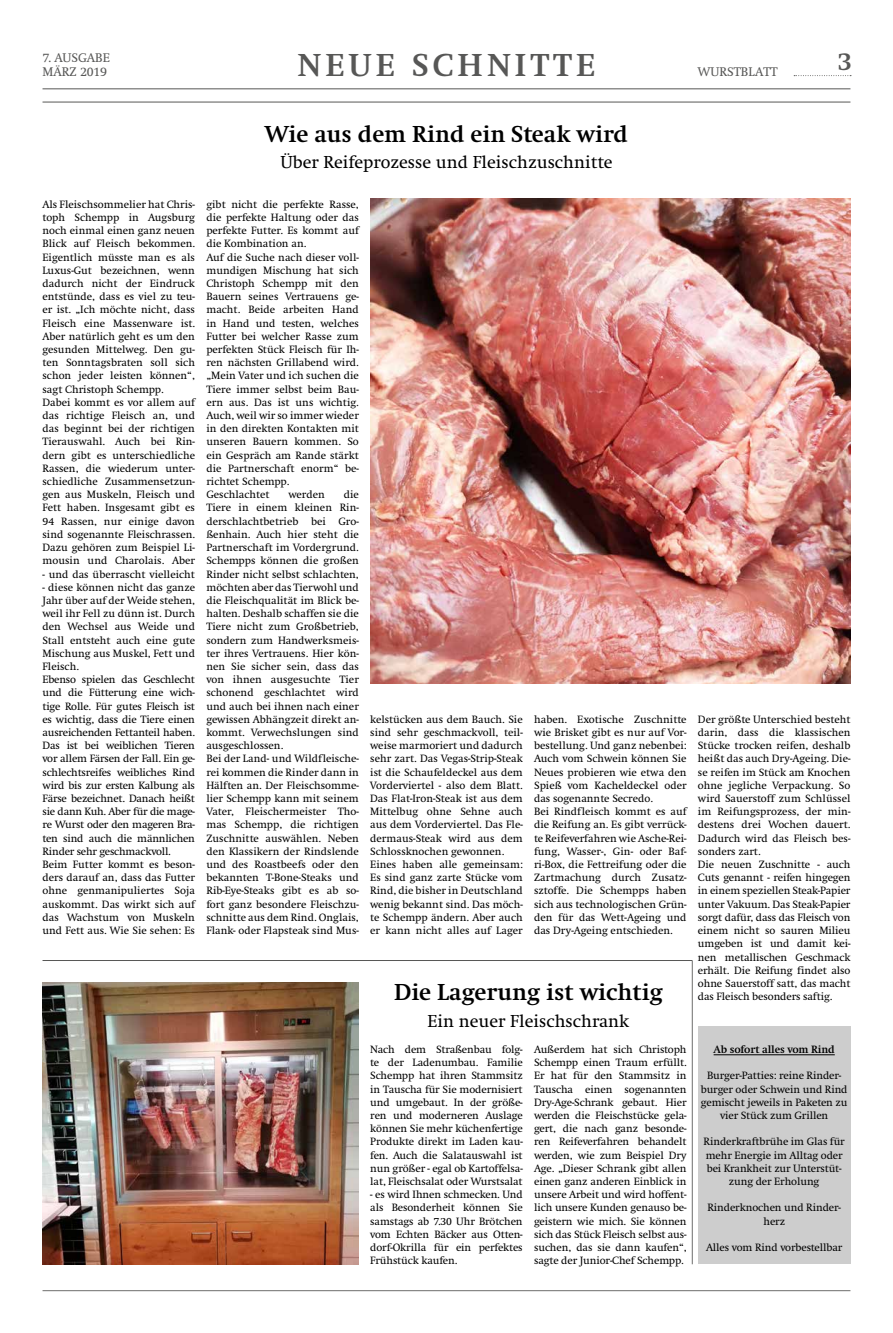
<style>
.page{position:relative;width:893px;height:1333px;background:#fff}
.page>*{position:absolute;margin:0;border:0;box-sizing:border-box;transform-origin:0 0}
.t1{font:700 33px "Swift EF";letter-spacing:.13em;color:#575756}
.t2{font:700 26px "Swift EF";color:#575756}
.t3{font:700 24px "Swift EF";color:#000}
.t4{font:18px "Swift EF";color:#000}
.t5{font:13px/13.2px "Swift EF";color:#575756}
.t6{font:11px/13.2px "Swift EF";color:#000}
.t7{font:11px/13.2px "Swift EF";letter-spacing:-.02em;color:#000}
.t8{font:700 11px "Swift EF";letter-spacing:-.01em;color:#000}
</style>
<div class="page">
<svg style="left:794px;top:75px;width:57px;height:1px"></svg>
<hr style="left:43px;top:88px;width:807px;height:1px;background:#575756">
<hr style="left:43px;top:102px;width:807px;height:1px;background:#575756">
<hr style="left:692px;top:960px;width:1px;height:304px;background:#3c3c3b">
<hr style="left:43px;top:960px;width:649px;height:1px;background:#575756">
<hr style="left:43px;top:1290px;width:807px;height:1px;background:#3c3c3b">
<img style="left:43px;top:982px;width:316px;height:282px">
<img style="left:370px;top:199px;width:480px;height:484px">
<div style="left:698px;top:1026px;width:152px;height:238px;background:#cdcdcd"></div>
<hr style="left:714px;top:1054px;width:121px;height:1px;background:#000">
<p class="t5" style="left:43px;top:52px;width:69px">7. AUSGABE<br>MÄRZ 2019</p>
<h1 class="t1" style="left:298px;top:47px;width:299px">NEUE SCHNITTE</h1>
<h3 class="t3" style="left:265px;top:121px;width:364px">Wie aus dem Rind ein Steak wird</h3>
<h3 class="t4" style="left:280px;top:152px;width:334px">Über Reifeprozesse und Fleischzuschnitte</h3>
<p class="t5" style="left:698px;top:65px;width:81px">WURSTBLATT</p>
<h2 class="t2" style="left:838px;top:48px;width:15px">3</h2>
<p class="t6" style="left:43px;top:198px;width:154px">Als Fleischsommelier hat Chris&shy;toph Schempp in Augsburg noch einmal einen ganz neuen<br>Blick auf Fleisch bekommen.<br>Eigentlich müsste man es als<br>Luxus-Gut bezeichnen, wenn dadurch nicht der Eindruck entstünde, dass es viel zu teu&shy;er ist. „Ich möchte nicht, dass<br>Fleisch eine Massenware ist.<br>Aber natürlich geht es um den gesunden Mittelweg. Den gu&shy;ten Sonntagsbraten soll sich schon jeder leisten können“, sagt Christoph Schempp.<br>Dabei kommt es vor allem auf das richtige Fleisch an, und das beginnt bei der richtigen<br>Tierauswahl. Auch bei Rin&shy;dern gibt es unterschiedliche<br>Rassen, die wiederum unter&shy;schiedliche Zusammensetzun&shy;gen aus Muskeln, Fleisch und<br>Fett haben. Insgesamt gibt es<br>94 Rassen, nur einige davon sind sogenannte Fleischrassen.<br>Dazu gehören zum Beispiel Li&shy;mousin und Charolais. Aber</p>
<p class="t6" style="left:43px;top:567px;width:154px">- und das überrascht vielleicht</p>
<p class="t7" style="left:43px;top:580px;width:154px">- diese können nicht das ganze<br>Jahr über auf der Weide stehen, weil ihr Fell zu dünn ist. Durch den Wechsel aus Weide und<br>Stall entsteht auch eine gute<br>Mischung aus Muskel, Fett und<br>Fleisch.<br>Ebenso spielen das Geschlecht und die Fütterung eine wich&shy;tige Rolle. Für gutes Fleisch ist es wichtig, dass die Tiere einen ausreichenden Fettanteil haben.<br>Das ist bei weiblichen Tieren vor allem Färsen der Fall. Ein ge&shy;schlechtsreifes weibliches Rind wird bis zur ersten Kalbung als<br>Färse bezeichnet. Danach heißt sie dann Kuh. Aber für die mage&shy;re Wurst oder den mageren Bra&shy;ten sind auch die männlichen<br>Rinder sehr geschmackvoll.<br>Beim Futter kommt es beson&shy;ders darauf an, dass das Futter ohne genmanipuliertes Soja auskommt. Das wirkt sich auf das Wachstum von Muskeln und Fett aus. Wie Sie sehen: Es</p>
<p class="t6" style="left:206px;top:198px;width:154px">gibt nicht die perfekte Rasse, die perfekte Haltung oder das perfekte Futter. Es kommt auf die Kombination an.<br>Auf die Suche nach dieser voll&shy;mundigen Mischung hat sich<br>Christoph Schempp mit den<br>Bauern seines Vertrauens ge&shy;macht. Beide arbeiten Hand in Hand und testen, welches<br>Futter bei welcher Rasse zum perfekten Stück Fleisch für Ih&shy;ren nächsten Grillabend wird. „Mein Vater und ich suchen die<br>Tiere immer selbst beim Bau&shy;ern aus. Das ist uns wichtig.<br>Auch, weil wir so immer wieder in den direkten Kontakten mit unseren Bauern kommen. So ein Gespräch am Rande stärkt die Partnerschaft enorm“ be&shy;richtet Schempp.<br>Geschlachtet</p>
<p class="t6" style="left:206px;top:488px;width:154px;text-indent:137px">die<br>Tiere in einem kleinen Rin&shy;derschlachtbetrieb bei Gro&shy;ßenhain. Auch hier steht die<br>Partnerschaft im Vordergrund.<br>Schempps können die großen<br>Rinder nicht selbst schlachten, möchten aber das Tierwohl und die Fleischqualität im Blick be&shy;halten. Deshalb schaffen sie die<br>Tiere nicht zum Großbetrieb, sondern zum Handwerksmeis&shy;ter ihres Vertrauens. Hier kön&shy;nen Sie sicher sein, dass das von ihnen ausgesuchte Tier schonend geschlachtet wird und auch bei ihnen nach einer gewissen Abhängzeit direkt an&shy;kommt. Verwechslungen sind ausgeschlossen.<br>Bei der Land- und Wildfleische&shy;rei kommen die Rinder dann in<br>Hälften an. Der Fleischsomme&shy;lier Schempp kann mit seinem<br>Vater, Fleischermeister Tho&shy;mas Schempp, die richtigen<br>Zuschnitte auswählen. Neben den Klassikern der Rindslende und des Roastbeefs oder den bekannten T-Bone-Steaks und<br>Rib-Eye-Steaks gibt es ab so&shy;fort ganz besondere Fleischzu&shy;schnitte aus dem Rind. Onglais,<br>Flank- oder Flapsteak sind Mus-</p>
<p class="t6" style="left:288px;top:488px;width:38px">werden</p>
<p class="t6" style="left:370px;top:712px;width:154px">kelstücken aus dem Bauch. Sie sind sehr geschmackvoll, teil&shy;weise marmoriert und dadurch sehr zart. Das Vegas-Strip-Steak ist die Schaufeldeckel aus dem<br>Vorderviertel - also dem Blatt.<br>Das Flat-Iron-Steak ist aus dem<br>Mittelbug ohne Sehne auch aus dem Vorderviertel. Das Fle&shy;dermaus-Steak wird aus dem<br>Schlossknochen gewonnen.<br>Eines haben alle gemeinsam:<br>Es sind ganz zarte Stücke vom<br>Rind, die bisher in Deutschland wenig bekannt sind. Das möch&shy;te Schempp ändern. Aber auch er kann nicht alles auf Lager</p>
<p class="t6" style="left:534px;top:712px;width:154px">haben. Exotische Zuschnitte wie Brisket gibt es nur auf Vor&shy;bestellung. Und ganz nebenbei:<br>Auch vom Schwein können Sie<br>Neues probieren wie etwa den<br>Spieß vom Kacheldeckel oder das sogenannte Secredo.<br>Bei Rindfleisch kommt es auf die Reifung an. Es gibt verrück&shy;te Reifeverfahren wie Asche-Rei&shy;fung, Wasser-, Gin- oder Baf&shy;ri-Box, die Fettreifung oder die<br>Zartmachung durch Zusatz&shy;sztoffe. Die Schempps haben sich aus technologischen Grün&shy;den für das Wett-Ageing und das Dry-Ageing entschieden.</p>
<p class="t6" style="left:698px;top:712px;width:154px">Der größte Unterschied besteht darin, dass die klassischen<br>Stücke trocken reifen, deshalb heißt das auch Dry-Ageing. Die&shy;se reifen im Stück am Knochen ohne jegliche Verpackung. So wird Sauerstoff zum Schlüssel im Reifungsprozess, der min&shy;destens drei Wochen dauert.<br>Dadurch wird das Fleisch bes&shy;sonders zart.<br>Die neuen Zuschnitte - auch<br>Cuts genannt - reifen hingegen in einem speziellen Steak-Papier unter Vakuum. Das Steak-Papier sorgt dafür, dass das Fleisch von einem nicht so sauren Milieu umgeben ist und damit kei&shy;nen metallischen Geschmack erhält. Die Reifung findet also ohne Sauerstoff satt, das macht das Fleisch besonders saftig.</p>
<h3 class="t3" style="left:394px;top:979px;width:270px">Die Lagerung ist wichtig</h3>
<h3 class="t4" style="left:428px;top:1010px;width:203px">Ein neuer Fleischschrank</h3>
<p class="t6" style="left:370px;top:1042px;width:154px;text-align:justify">Nach dem Straßenbau folg&shy;te der Ladenumbau. Familie Schempp hat ihren Stammsitz in Tauscha für Sie modernisiert und umgebaut. In der größe&shy;ren und moderneren Auslage können Sie mehr küchenfertige Produkte direkt im Laden kau&shy;fen. Auch die Salatauswahl ist nun größer - egal ob Kartoffelsa&shy;lat, Fleischsalat oder Wurstsalat</p>
<p class="t6" style="left:370px;top:1188px;width:154px;text-align:justify">- es wird Ihnen schmecken. Und als Besonderheit können Sie samstags ab 7.30 Uhr Brötchen vom Echten Bäcker aus Otten&shy;dorf-Okrilla für ein perfektes Frühstück kaufen.</p>
<p class="t6" style="left:534px;top:1042px;width:154px;text-align:justify">Außerdem hat sich Christoph Schempp einen Traum erfüllt.<br>Er hat für den Stammsitz in Tauscha einen sogenannten Dry-Age-Schrank gebaut. Hier werden die Fleischstücke gela&shy;gert, die nach ganz besonde&shy;ren Reifeverfahren behandelt werden, wie zum Beispiel Dry Age. „Dieser Schrank gibt allen einen ganz anderen Einblick in unsere Arbeit und wird hoffent&shy;lich unsere Kunden genauso be&shy;geistern wie mich. Sie können sich das Stück Fleisch selbst aus&shy;suchen, das sie dann kaufen“, sagte der Junior-Chef Schempp.</p>
<p class="t8" style="left:714px;top:1043px;width:123px">Ab sofort alles vom Rind</p>
<p class="t6" style="left:701px;top:1069px;width:148px;text-align:center">Burger-Patties: reine Rinder&shy;burger oder Schwein und Rind gemischt jeweils in Paketen zu vier Stück zum Grillen</p>
<p class="t6" style="left:704px;top:1135px;width:143px;text-align:center">Rinderkraftbrühe im Glas für mehr Energie im Alltag oder bei Krankheit zur Unterstüt&shy;zung der Erholung</p>
<p class="t6" style="left:707px;top:1201px;width:135px;text-align:center">Rinderknochen und Rinder&shy;herz</p>
<p class="t6" style="left:706px;top:1240px;width:138px">Alles vom Rind vorbestellbar</p>
</div>
